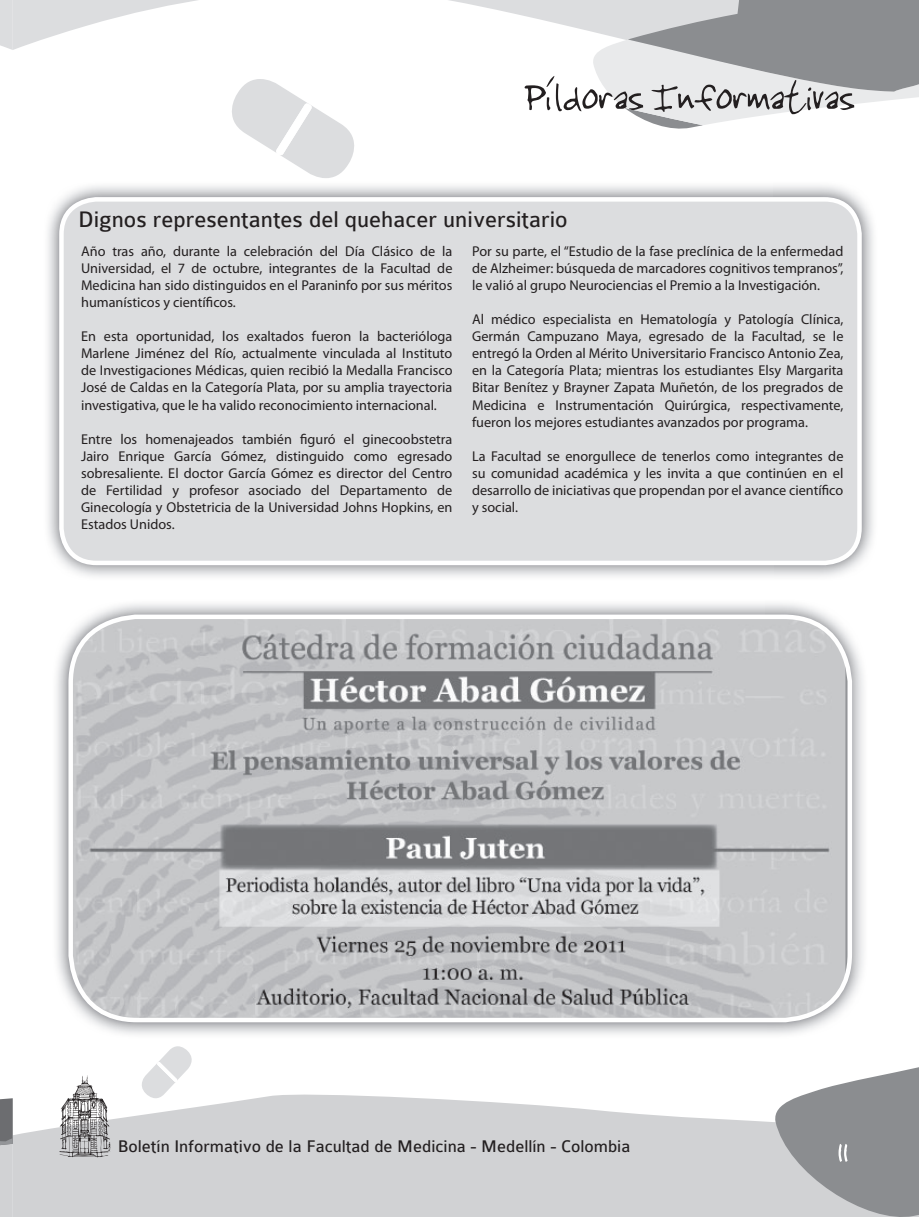
<style>
.page{position:relative;width:919px;height:1217px;background:#fff}
.page>*{position:absolute;margin:0;border:0;box-sizing:border-box;transform-origin:0 0}
.t1{font:54px "Jenkinsv 20";color:#231f20}
.t2{font:52.5px "Jenkinsv 20";color:#fff}
.t3{font:24px "Colaborate";color:#231f20}
.t4{font:18px "Colaborate";color:#231f20}
.t5{font:14.25px/17.1px "Myriad Pro";color:#231f20;text-align:justify}
</style>
<div class="page">
<svg style="left:13px;top:1094px;width:759px;height:122px;background:#d5d6d8"></svg>
<svg style="left:772px;top:1067px;width:146px;height:149px;background:#a5a6a9"></svg>
<svg style="left:0;top:1098px;width:13px;height:118px;background:#acadaf"></svg>
<svg style="left:13px;top:0;width:578px;height:50px"></svg>
<svg style="left:591px;top:0;width:327px;height:129px"></svg>
<svg style="left:0;top:0;width:13px;height:50px"></svg>
<svg style="left:59px;top:1075px;width:52px;height:82px"></svg>
<svg style="left:137px;top:1046px;width:59px;height:51px"></svg>
<svg style="left:232px;top:79px;width:122px;height:99px"></svg>
<img style="left:48px;top:185px;width:826px;height:392px">
<div style="left:61px;top:199px;width:798px;height:364px;background:#dcdddf;border-radius:35px"></div>
<div style="left:59px;top:197px;width:802px;height:368px;border:4px solid #fff;border-radius:35px"></div>
<img style="left:56px;top:603px;width:808px;height:432px">
<img style="left:71px;top:616px;width:774px;height:403px">
<div style="left:68px;top:614px;width:784px;height:408px;border:4px solid #fff;border-radius:66px"></div>
<h1 class="t1" style="left:522px;top:67px;width:332px">Píldoras Informativas</h1>
<h3 class="t3" style="left:78px;top:207px;width:491px">Dignos representantes del quehacer universitario</h3>
<p class="t5" style="left:81px;top:242px;width:373px">Año tras año, durante la celebración del Día Clásico de la Universidad, el 7 de octubre, integrantes de la Facultad de Medicina han sido distinguidos en el Paraninfo por sus méritos humanísticos y científicos.</p>
<p class="t5" style="left:81px;top:327px;width:373px">En esta oportunidad, los exaltados fueron la bacterióloga Marlene Jiménez del Río, actualmente vinculada al Instituto de Investigaciones Médicas, quien recibió la Medalla Francisco José de Caldas en la Categoría Plata, por su amplia trayectoria investigativa, que le ha valido reconocimiento internacional.</p>
<p class="t5" style="left:81px;top:430px;width:373px">Entre los homenajeados también figuró el ginecoobstetra Jairo Enrique García Gómez, distinguido como egresado sobresaliente. El doctor García Gómez es director del Centro de Fertilidad y profesor asociado del Departamento de Ginecología y Obstetricia de la Universidad Johns Hopkins, en Estados Unidos.</p>
<p class="t5" style="left:472px;top:242px;width:373px">Por su parte, el “Estudio de la fase preclínica de la enfermedad de Alzheimer: búsqueda de marcadores cognitivos tempranos”, le valió al grupo Neurociencias el Premio a la Investigación.</p>
<p class="t5" style="left:472px;top:310px;width:373px">Al médico especialista en Hematología y Patología Clínica, Germán Campuzano Maya, egresado de la Facultad, se le entregó la Orden al Mérito Universitario Francisco Antonio Zea, en la Categoría Plata; mientras los estudiantes Elsy Margarita Bitar Benítez y Brayner Zapata Muñetón, de los pregrados de Medicina e Instrumentación Quirúrgica, respectivamente, fueron los mejores estudiantes avanzados por programa.</p>
<p class="t5" style="left:472px;top:447px;width:373px">La Facultad se enorgullece de tenerlos como integrantes de su comunidad académica y les invita a que continúen en el desarrollo de iniciativas que propendan por el avance científico y social.</p>
<p class="t4" style="left:118px;top:1136px;width:514px">Boletín Informativo de la Facultad de Medicina - Medellín - Colombia</p>
<h2 class="t2" style="left:836px;top:1119px;width:13px">11</h2>
</div>
